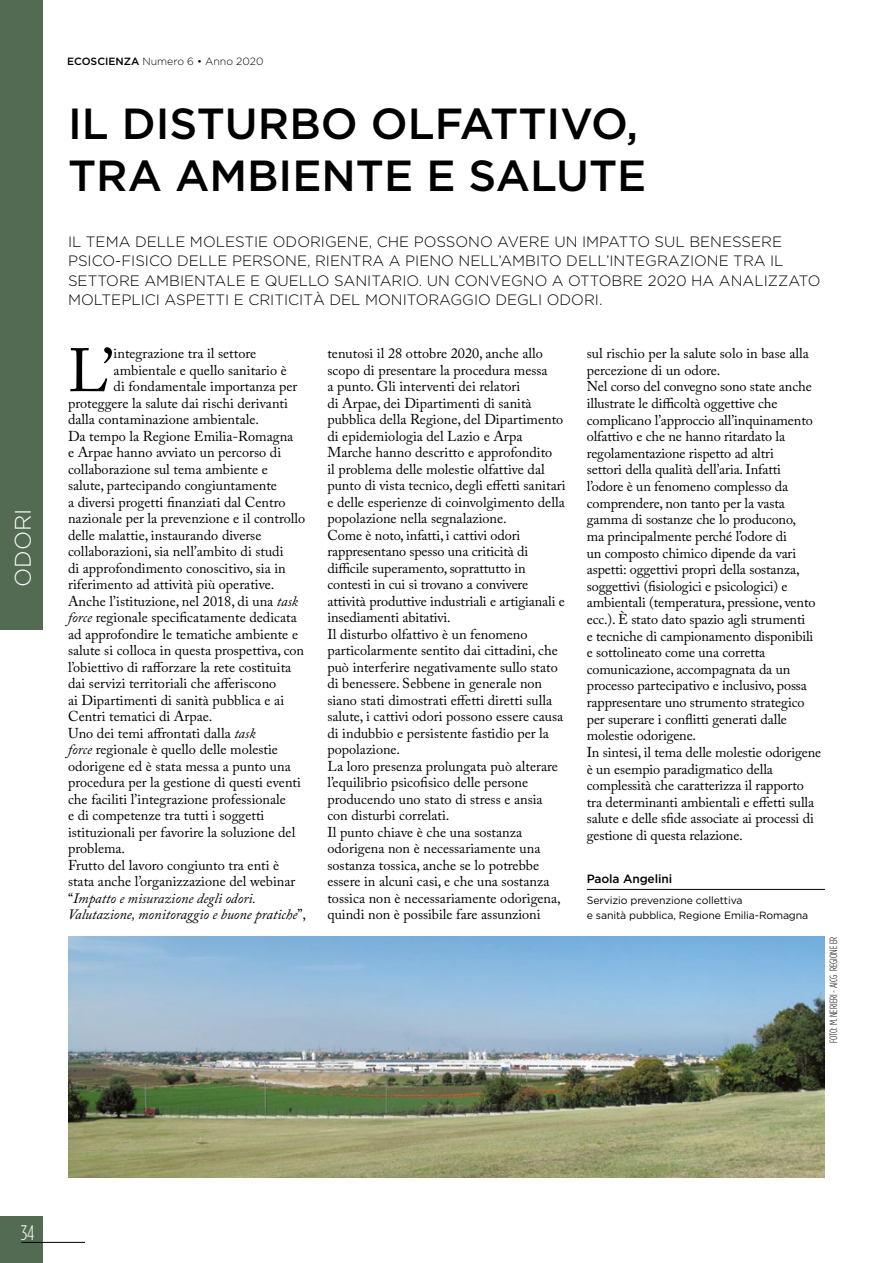
<style>
.page{position:relative;width:893px;height:1263px;background:#fff}
.page>*{position:absolute;margin:0;border:0;box-sizing:border-box;transform-origin:0 0}
.t1{font:60.6px "Adobe Caslon Pro";color:#000}
.t2{font:500 43.5px/52.5px "Gotham HTF";color:#000}
.t3{font:300 22.5px "Gotham HTF";color:#fff}
.t4{font:300 condensed 21px "Gotham HTF";color:#fff}
.t5{font:300 15px/19.5px "Gotham HTF";color:#000}
.t6{font:14.25px/16.5px "Adobe Caslon Pro";color:#000}
.t7{font:italic 14.25px "Adobe Caslon Pro";color:#000}
.t8{font:500 12px "Gotham HTF";letter-spacing:-.01em;color:#000}
.t9{font:10.5px/15.1px "Gotham HTF";letter-spacing:-.01em;color:#000}
.t10{font:300 condensed 10.5px "Gotham HTF";color:#000}
.t11{font:300 10.5px "Gotham HTF";color:#000}
.s1{font-weight:500}
.s2{font-style:italic}
.s3{font-style:normal}
</style>
<div class="page">
<div style="left:0;top:1216px;width:43px;height:47px;background:#536a53"></div>
<hr style="left:21px;top:1242px;width:64px;height:1px;background:#000">
<div style="left:0;top:0;width:43px;height:629px;background:#536a53"></div>
<hr style="left:587px;top:889px;width:238px;height:1px;background:#000">
<img style="left:68px;top:936px;width:757px;height:242px">
<h3 class="t3" style="left:11px;top:587px;width:80px;rotate:-90deg">ODORI</h3>
<p class="t11" style="left:67px;top:56px;width:198px"><span class="s1">ECOSCIENZA</span> Numero 6 • Anno 2020</p>
<h2 class="t2" style="left:68px;top:96px;width:580px">IL DISTURBO OLFATTIVO,<br>TRA AMBIENTE E SALUTE</h2>
<p class="t5" style="left:68px;top:231px;width:754px">IL TEMA DELLE MOLESTIE ODORIGENE, CHE POSSONO AVERE UN IMPATTO SUL BENESSERE PSICO-FISICO DELLE PERSONE, RIENTRA A PIENO NELL’AMBITO DELL’INTEGRAZIONE TRA IL SETTORE AMBIENTALE E QUELLO SANITARIO. UN CONVEGNO A OTTOBRE 2020 HA ANALIZZATO MOLTEPLICI ASPETTI E CRITICITÀ DEL MONITORAGGIO DEGLI ODORI.</p>
<h1 class="t1" style="left:68px;top:335px;width:47px">L’</h1>
<p class="t6" style="left:114px;top:345px;width:144px">integrazione tra il settore</p>
<p class="t6" style="left:114px;top:361px;width:175px">ambientale e quello sanitario è</p>
<p class="t6" style="left:114px;top:378px;width:185px">di fondamentale importanza per</p>
<p class="t6" style="left:68px;top:394px;width:221px">proteggere la salute dai rischi derivanti</p>
<p class="t6" style="left:68px;top:411px;width:192px">dalla contaminazione ambientale.</p>
<p class="t6" style="left:68px;top:427px;width:227px">Da tempo la Regione Emilia-Romagna</p>
<p class="t6" style="left:68px;top:444px;width:215px">e Arpae hanno avviato un percorso di</p>
<p class="t6" style="left:68px;top:460px;width:201px">collaborazione sul tema ambiente e</p>
<p class="t6" style="left:68px;top:477px;width:210px">salute, partecipando congiuntamente</p>
<p class="t6" style="left:68px;top:493px;width:219px">a diversi progetti finanziati dal Centro</p>
<p class="t6" style="left:68px;top:510px;width:239px">nazionale per la prevenzione e il controllo</p>
<p class="t6" style="left:68px;top:526px;width:195px">delle malattie, instaurando diverse</p>
<p class="t6" style="left:68px;top:543px;width:217px">collaborazioni, sia nell’ambito di studi</p>
<p class="t6" style="left:68px;top:559px;width:219px">di approfondimento conoscitivo, sia in</p>
<p class="t6" style="left:68px;top:576px;width:208px">riferimento ad attività più operative.</p>
<p class="t6" style="left:68px;top:592px;width:232px">Anche l’istituzione, nel 2018, di una <span class="s2">task</span></p>
<p class="t6" style="left:68px;top:609px;width:230px"><span class="s2">force</span> regionale specificatamente dedicata</p>
<p class="t6" style="left:68px;top:625px;width:232px">ad approfondire le tematiche ambiente e</p>
<p class="t6" style="left:68px;top:642px;width:238px">salute si colloca in questa prospettiva, con</p>
<p class="t6" style="left:68px;top:658px;width:225px">l’obiettivo di rafforzare la rete costituita</p>
<p class="t6" style="left:68px;top:675px;width:210px">dai servizi territoriali che afferiscono</p>
<p class="t6" style="left:68px;top:691px;width:218px">ai Dipartimenti di sanità pubblica e ai</p>
<p class="t6" style="left:68px;top:708px;width:146px">Centri tematici di Arpae.</p>
<p class="t6" style="left:68px;top:724px;width:189px">Uno dei temi affrontati dalla <span class="s2">task</span></p>
<p class="t6" style="left:68px;top:741px;width:211px"><span class="s2">force</span> regionale è quello delle molestie</p>
<p class="t6" style="left:68px;top:757px;width:224px">odorigene ed è stata messa a punto una</p>
<p class="t6" style="left:68px;top:774px;width:234px">procedura per la gestione di questi eventi</p>
<p class="t6" style="left:68px;top:790px;width:219px">che faciliti l’integrazione professionale</p>
<p class="t6" style="left:68px;top:807px;width:198px">e di competenze tra tutti i soggetti</p>
<p class="t6" style="left:68px;top:823px;width:229px">istituzionali per favorire la soluzione del</p>
<p class="t6" style="left:68px;top:840px;width:59px">problema.</p>
<p class="t6" style="left:68px;top:856px;width:213px">Frutto del lavoro congiunto tra enti è</p>
<p class="t6" style="left:68px;top:873px;width:229px">stata anche l’organizzazione del webinar</p>
<p class="t7" style="left:68px;top:889px;width:190px"><span class="s3">“</span>Impatto e misurazione degli odori.</p>
<p class="t7" style="left:68px;top:906px;width:240px">Valutazione, monitoraggio e buone pratiche<span class="s3">”,</span></p>
<p class="t6" style="left:327px;top:345px;width:240px">tenutosi il 2 8 ottobre 2020, anche allo scopo di presentare la procedura messa<br>a punto. Gli interventi dei relatori<br>di Arpae, dei Dipartimenti di sanità pubblica della Regione, del Dipartimento di epidemiologia del Lazio e Arpa Marche hanno descritto e approfondito<br>il problema delle molestie olfattive dal punto di vista tecnico, degli effetti sanitari e delle esperienze di coinvolgimento della popolazione nella segnalazione.<br>Come è noto, infatti, i cattivi odori rappresentano spesso una criticità di difficile superamento, soprattutto in contesti in cui si trovano a convivere attività produttive industriali e artigianali e insediamenti abitativi.<br>Il disturbo olfattivo è un fenomeno particolarmente sentito dai cittadini, che può interferire negativamente sullo stato di benessere. Sebbene in generale non siano stati dimostrati effetti diretti sulla salute, i cattivi odori possono essere causa di indubbio e persistente fastidio per la popolazione.<br>La loro presenza prolungata può alterare l’equilibrio psicofisico delle persone producendo uno stato di stress e ansia con disturbi correlati.<br>Il punto chiave è che una sostanza odorigena non è necessariamente una sostanza tossica, anche se lo potrebbe essere in alcuni casi, e che una sostanza tossica non è necessariamente odorigena, quindi non è possibile fare assunzioni</p>
<p class="t6" style="left:587px;top:345px;width:236px">sul rischio per la salute solo in base alla percezione di un odore.<br>Nel corso del convegno sono state anche illustrate le difficoltà oggettive che complicano l’approccio all’inquinamento olfattivo e che ne hanno ritardato la regolamentazione rispetto ad altri<br>settori della qualità dell’aria. Infatti l’odore è un fenomeno complesso da comprendere, non tanto per la vasta gamma di sostanze che lo producono,<br>ma principalmente perché l’odore di<br>un composto chimico dipende da vari aspetti: oggettivi propri della sostanza, soggettivi (fisiologici e psicologici) e ambientali (temperatura, pressione, vento ecc.). È stato dato spazio agli strumenti<br>e tecniche di campionamento disponibili e sottolineato come una corretta comunicazione, accompagnata da un processo partecipativo e inclusivo, possa rappresentare uno strumento strategico per superare i conflitti generati dalle molestie odorigene.<br>In sintesi, il tema delle molestie odorigene è un esempio paradigmatico della complessità che caratterizza il rapporto tra determinanti ambientali e effetti sulla salute e delle sfide associate ai processi di gestione di questa relazione.</p>
<p class="t8" style="left:587px;top:872px;width:87px">Paola Angelini</p>
<p class="t9" style="left:587px;top:893px;width:223px">Servizio prevenzione collettiva<br>e sanità pubblica, Regione Emilia-Romagna</p>
<p class="t10" style="left:828px;top:1043px;width:108px;rotate:-90deg">FOTO: M. NERIERI - AICG REGIONE ER</p>
<h3 class="t4" style="left:21px;top:1221px;width:15px">34</h3>
</div>
